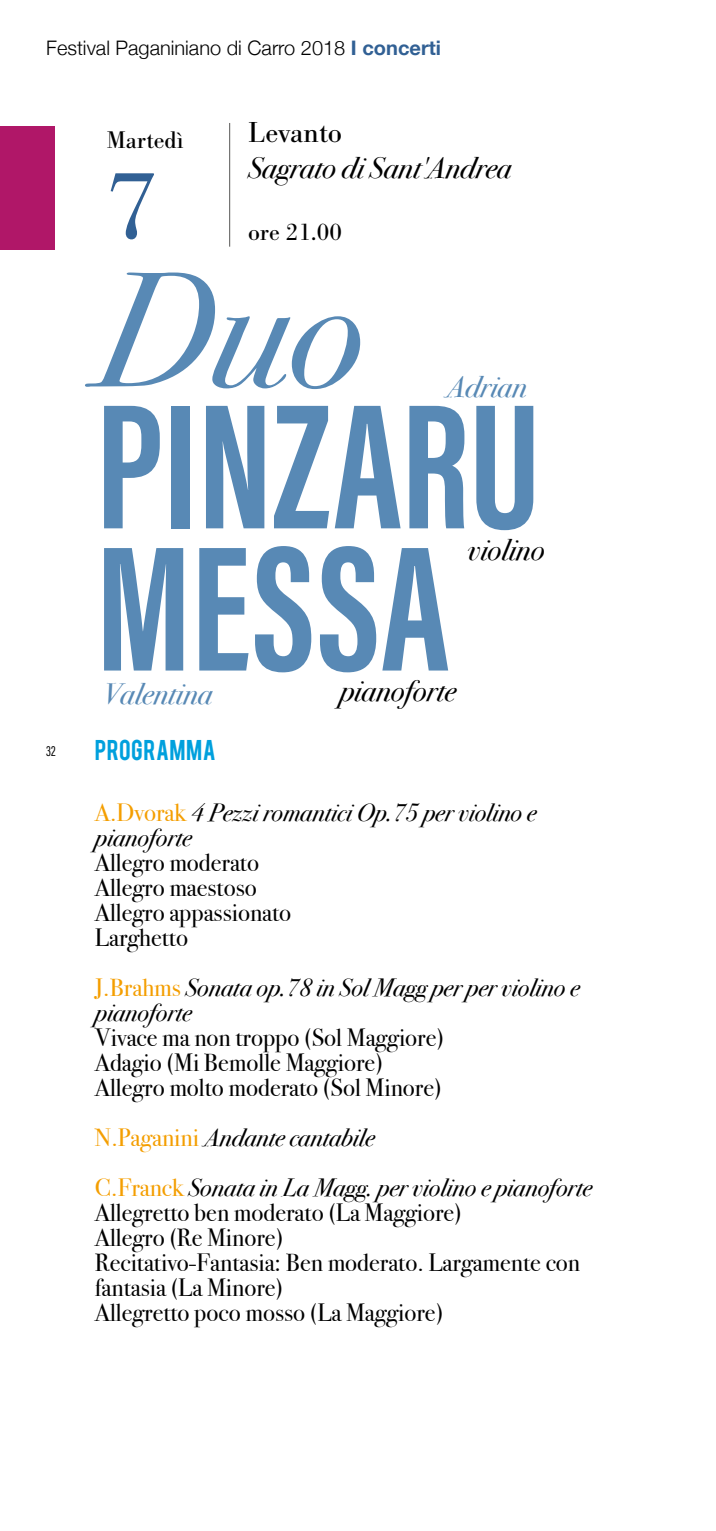
<style>
.page{position:relative;width:716px;height:1531px;background:#fff}
.page>*{position:absolute;margin:0;border:0;box-sizing:border-box;transform-origin:0 0}
.t1{font:100px "Bodoni URW";color:#316094}
.t2{font:italic 30px "Bodoni Svty Two ITCTT";color:#000}
.t3{font:italic 30px "Bodoni Svty Two ITCTT";color:#5889b5}
.t4{font:30px "Bodoni URW";color:#000}
.t5{font:25px/25px "Bodoni Svty Two ITCTT";color:#000}
.t6{font:italic 25px/25px "Bodoni Svty Two ITCTT";color:#000}
.t7{font:25px "Bodoni URW";color:#000}
.t8{font:22.5px "Bebas";letter-spacing:.02em;color:#00a0dd}
.t9{font:300 20px "Helvetica Neue";color:#000}
.t10{font:15px "Acumin Pro Extra Cond";color:#000}
.s1{font-weight:700;color:#316094}
.s2{font-style:normal;color:#f49e00}
</style>
<div class="page">
<hr style="left:229px;top:123px;width:1px;height:124px;background:#575756">
<div style="left:0;top:126px;width:55px;height:124px;background:#b01768"></div>
<svg style="left:85px;top:272px;width:275px;height:117px"></svg>
<svg style="left:104px;top:406px;width:56px;height:122px"></svg>
<div style="left:171px;top:406px;width:19px;height:122px;background:#5889b5"></div>
<svg style="left:206px;top:406px;width:58px;height:122px"></svg>
<svg style="left:274px;top:406px;width:55px;height:122px"></svg>
<svg style="left:335px;top:406px;width:65px;height:122px"></svg>
<svg style="left:409px;top:406px;width:55px;height:122px"></svg>
<svg style="left:476px;top:406px;width:57px;height:124px"></svg>
<svg style="left:104px;top:548px;width:79px;height:122px"></svg>
<svg style="left:199px;top:548px;width:49px;height:122px"></svg>
<svg style="left:255px;top:546px;width:56px;height:126px"></svg>
<svg style="left:320px;top:546px;width:56px;height:126px"></svg>
<svg style="left:382px;top:548px;width:66px;height:122px"></svg>
<p class="t9" style="left:46px;top:32px;width:396px">Festival Paganiniano di Carro 2018 <span class="s1">I concerti</span></p>
<p class="t7" style="left:107px;top:125px;width:78px">Martedì</p>
<h1 class="t1" style="left:107px;top:146px;width:51px">7</h1>
<p class="t4" style="left:248px;top:114px;width:95px">Levanto</p>
<p class="t2" style="left:248px;top:142px;width:265px">Sagrato di Sant'Andrea</p>
<p class="t7" style="left:248px;top:217px;width:95px">ore 21.00</p>
<p class="t3" style="left:446px;top:360px;width:82px">Adrian</p>
<p class="t2" style="left:467px;top:524px;width:79px">violino</p>
<p class="t10" style="left:46px;top:742px;width:11px">32</p>
<p class="t3" style="left:103px;top:668px;width:111px">Valentina</p>
<p class="t8" style="left:95px;top:734px;width:122px">PROGRAMMA</p>
<p class="t2" style="left:340px;top:664px;width:118px">pianoforte</p>
<p class="t6" style="left:95px;top:798px;width:443px"><span class="s2">A.Dvorak</span> 4 Pezzi romantici Op.75 per violino e pianoforte</p>
<p class="t5" style="left:95px;top:847px;width:198px">Allegro moderato<br>Allegro maestoso<br>Allegro appassionato<br>Larghetto</p>
<p class="t6" style="left:95px;top:973px;width:486px"><span class="s2">J.Brahms</span> Sonata op.78 in Sol Magg per per violino e pianoforte</p>
<p class="t5" style="left:95px;top:1022px;width:350px">Vivace ma non troppo (Sol Maggiore)<br>Adagio (Mi Bemolle Maggiore)<br>Allegro molto moderato (Sol Minore)</p>
<p class="t6" style="left:95px;top:1111px;width:498px;line-height:50px"><span class="s2">N.Paganini</span> Andante cantabile<br><span class="s2">C.Franck</span> Sonata in La Magg. per violino e pianoforte</p>
<p class="t5" style="left:95px;top:1197px;width:487px">Allegretto ben moderato (La Maggiore)<br>Allegro (Re Minore)<br>Recitativo-Fantasia: Ben moderato. Largamente con fantasia (La Minore)<br>Allegretto poco mosso (La Maggiore)</p>
</div>
